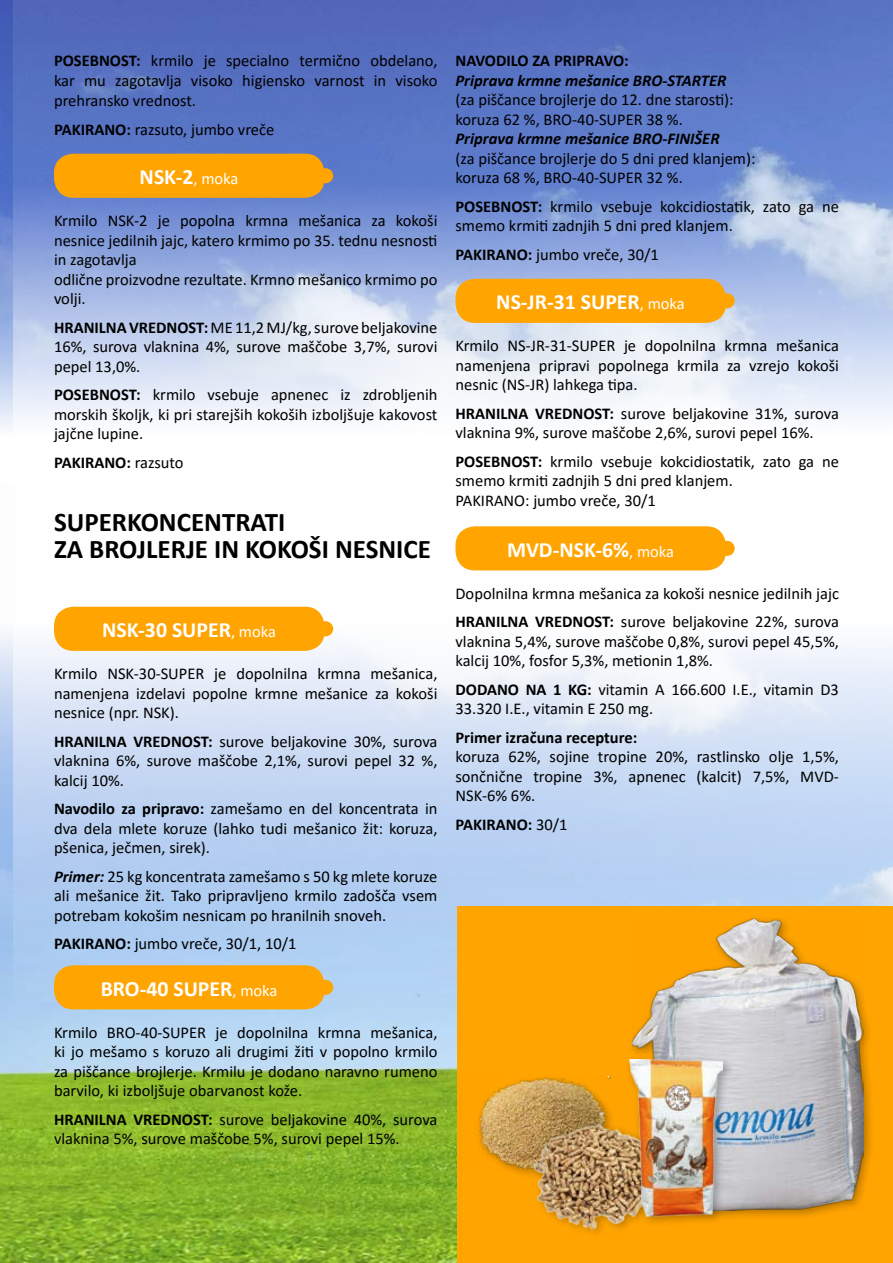
<style>
.page{position:relative;width:893px;height:1263px;background:#fff}
.page>*{position:absolute;margin:0;border:0;box-sizing:border-box;transform-origin:0 0}
.t1{font:700 27px/27px "Calibri";color:#000}
.t2{font:700 21.75px "Calibri";color:#fff}
.t3{font:16.5px/19.5px "Calibri";color:#000;text-align:justify}
.t4{font:700 16.5px "Calibri";color:#000}
.t5{font:italic 700 16.5px "Calibri";color:#000}
.s1{font-weight:700}
.s2{font-weight:400;font-size:16.5px}
.s3{font-weight:400}
.s4{font-weight:700;font-style:italic}
</style>
<div class="page">
<img style="left:0;top:0;width:893px;height:428px">
<img style="left:0;top:526px;width:893px;height:737px">
<div style="left:457px;top:907px;width:436px;height:356px;background:#ffa400"></div>
<div style="left:628px;top:914px;width:247px;height:307px;background:#000;opacity:.3"></div>
<img style="left:633px;top:919px;width:231px;height:291px">
<div style="left:54px;top:154px;width:271px;height:44px;background:#ffa400;border-radius:20px"></div>
<div style="left:318px;top:168px;width:15px;height:15px;background:#ffa400;border-radius:50%"></div>
<div style="left:54px;top:607px;width:271px;height:44px;background:#ffa400;border-radius:20px"></div>
<div style="left:318px;top:621px;width:15px;height:15px;background:#ffa400;border-radius:50%"></div>
<div style="left:54px;top:965px;width:271px;height:44px;background:#ffa400;border-radius:20px"></div>
<div style="left:318px;top:980px;width:15px;height:15px;background:#ffa400;border-radius:50%"></div>
<div style="left:455px;top:279px;width:271px;height:44px;background:#ffa400;border-radius:20px"></div>
<div style="left:720px;top:293px;width:15px;height:15px;background:#ffa400;border-radius:50%"></div>
<div style="left:455px;top:526px;width:271px;height:44px;background:#ffa400;border-radius:20px"></div>
<div style="left:720px;top:541px;width:15px;height:15px;background:#ffa400;border-radius:50%"></div>
<img style="left:446px;top:1077px;width:165px;height:93px">
<img style="left:505px;top:1114px;width:122px;height:120px">
<div style="left:624px;top:1054px;width:110px;height:172px;background:#000;opacity:.3"></div>
<img style="left:629px;top:1060px;width:94px;height:157px">
<p class="t3" style="left:54px;top:51px;width:385px"><span class="s1">POSEBNOST:</span> krmilo je specialno termično obdelano, kar mu zagotavlja visoko higiensko varnost in visoko prehransko vrednost.</p>
<p class="t3" style="left:54px;top:119px;width:222px"><span class="s1">PAKIRANO:</span> razsuto, jumbo vreče</p>
<h2 class="t2" style="left:140px;top:161px;width:100px">NSK-2<span class="s2">, moka</span></h2>
<p class="t3" style="left:54px;top:211px;width:385px;text-align:left">Krmilo NSK-2 je popolna krmna mešanica za kokoši nesnice jedilnih jajc, katero krmimo po 35. tednu nesnosti in zagotavlja<br>odlične proizvodne rezultate. Krmno mešanico krmimo po volji.</p>
<p class="t3" style="left:54px;top:317px;width:385px"><span class="s1">HRANILNA VREDNOST:</span> ME 11,2 MJ/kg, surove beljakovine 16%, surova vlaknina 4%, surove maščobe 3,7%, surovi pepel 13,0%.</p>
<p class="t3" style="left:54px;top:385px;width:385px"><span class="s1">POSEBNOST:</span> krmilo vsebuje apnenec iz zdrobljenih morskih školjk, ki pri starejših kokoših izboljšuje kakovost jajčne lupine.</p>
<p class="t4" style="left:54px;top:451px;width:131px">PAKIRANO: <span class="s3">razsuto</span></p>
<h1 class="t1" style="left:54px;top:507px;width:378px">SUPERKONCENTRATI<br>ZA BROJLERJE IN KOKOŠI NESNICE</h1>
<h2 class="t2" style="left:102px;top:614px;width:175px">NSK-30 SUPER<span class="s2">, moka</span></h2>
<p class="t3" style="left:54px;top:664px;width:385px">Krmilo NSK-30-SUPER je dopolnilna krmna mešanica, namenjena izdelavi popolne krmne mešanice za kokoši nesnice (npr. NSK).</p>
<p class="t3" style="left:54px;top:731px;width:385px"><span class="s1">HRANILNA VREDNOST:</span> surove beljakovine 30%, surova vlaknina 6%, surove maščobe 2,1%, surovi pepel 32 %, kalcij 10%.</p>
<p class="t3" style="left:54px;top:799px;width:385px"><span class="s1">Navodilo za pripravo:</span> zamešamo en del koncentrata in dva dela mlete koruze (lahko tudi mešanico žit: koruza, pšenica, ječmen, sirek).</p>
<p class="t3" style="left:54px;top:866px;width:385px"><span class="s4">Primer:</span> 25 kg koncentrata zamešamo s 50 kg mlete koruze ali mešanice žit. Tako pripravljeno krmilo zadošča vsem potrebam kokošim nesnicam po hranilnih snoveh.</p>
<p class="t3" style="left:54px;top:934px;width:244px"><span class="s1">PAKIRANO:</span> jumbo vreče, 30/1, 10/1</p>
<h2 class="t2" style="left:101px;top:973px;width:178px">BRO-40 SUPER<span class="s2">, moka</span></h2>
<p class="t3" style="left:54px;top:1022px;width:385px">Krmilo BRO-40-SUPER je dopolnilna krmna mešanica, ki jo mešamo s koruzo ali drugimi žiti v popolno krmilo za piščance brojlerje. Krmilu je dodano naravno rumeno barvilo, ki izboljšuje obarvanost kože.</p>
<p class="t3" style="left:54px;top:1109px;width:385px"><span class="s1">HRANILNA VREDNOST:</span> surove beljakovine 40%, surova vlaknina 5%, surove maščobe 5%, surovi pepel 15%.</p>
<p class="t4" style="left:455px;top:49px;width:175px">NAVODILO ZA PRIPRAVO:</p>
<p class="t5" style="left:455px;top:69px;width:272px">Priprava krmne mešanice BRO-STARTER</p>
<p class="t3" style="left:455px;top:90px;width:280px">(za piščance brojlerje do 12. dne starosti): koruza 62 %, BRO-40-SUPER 38 %.</p>
<p class="t5" style="left:455px;top:127px;width:266px">Priprava krmne mešanice BRO-FINIŠER</p>
<p class="t3" style="left:455px;top:148px;width:302px">(za piščance brojlerje do 5 dni pred klanjem): koruza 68 %, BRO-40-SUPER 32 %.</p>
<p class="t3" style="left:455px;top:196px;width:385px"><span class="s1">POSEBNOST:</span> krmilo vsebuje kokcidiostatik, zato ga ne smemo krmiti zadnjih 5 dni pred klanjem.</p>
<p class="t3" style="left:455px;top:244px;width:205px"><span class="s1">PAKIRANO:</span> jumbo vreče, 30/1</p>
<h2 class="t2" style="left:496px;top:287px;width:190px">NS-JR-31 SUPER<span class="s2">, moka</span></h2>
<p class="t3" style="left:455px;top:336px;width:385px">Krmilo NS-JR-31-SUPER je dopolnilna krmna mešanica namenjena pripravi popolnega krmila za vzrejo kokoši nesnic (NS-JR) lahkega tipa.</p>
<p class="t3" style="left:455px;top:403px;width:385px"><span class="s1">HRANILNA VREDNOST:</span> surove beljakovine 31%, surova vlaknina 9%, surove maščobe 2,6%, surovi pepel 16%.</p>
<p class="t3" style="left:455px;top:451px;width:385px;text-align:left"><span class="s1">POSEBNOST:</span> krmilo vsebuje kokcidiostatik, zato ga ne smemo krmiti zadnjih 5 dni pred klanjem.<br>PAKIRANO: jumbo vreče, 30/1</p>
<h2 class="t2" style="left:507px;top:534px;width:169px">MVD-NSK-6%<span class="s2">, moka</span></h2>
<p class="t3" style="left:455px;top:579px;width:385px;line-height:28.5px">Dopolnilna krmna mešanica za kokoši nesnice jedilnih jajc<br><span class="s1">HRANILNA VREDNOST:</span> surove beljakovine 22%, surova</p>
<p class="t3" style="left:455px;top:631px;width:385px">vlaknina 5,4%, surove maščobe 0,8%, surovi pepel 45,5%, kalcij 10%, fosfor 5,3%, metionin 1,8%.</p>
<p class="t3" style="left:455px;top:679px;width:385px"><span class="s1">DODANO NA 1 KG:</span> vitamin A 166.600 I.E., vitamin D3<br>33.320 I.E., vitamin E 250 mg.</p>
<p class="t4" style="left:455px;top:726px;width:183px">Primer izračuna recepture:</p>
<p class="t3" style="left:455px;top:747px;width:385px">koruza 62%, sojine tropine 20%, rastlinsko olje 1,5%, sončnične tropine 3%, apnenec (kalcit) 7,5%, MVD-NSK-6% 6%.</p>
<p class="t4" style="left:455px;top:813px;width:114px">PAKIRANO: <span class="s3">30/1</span></p>
</div>
